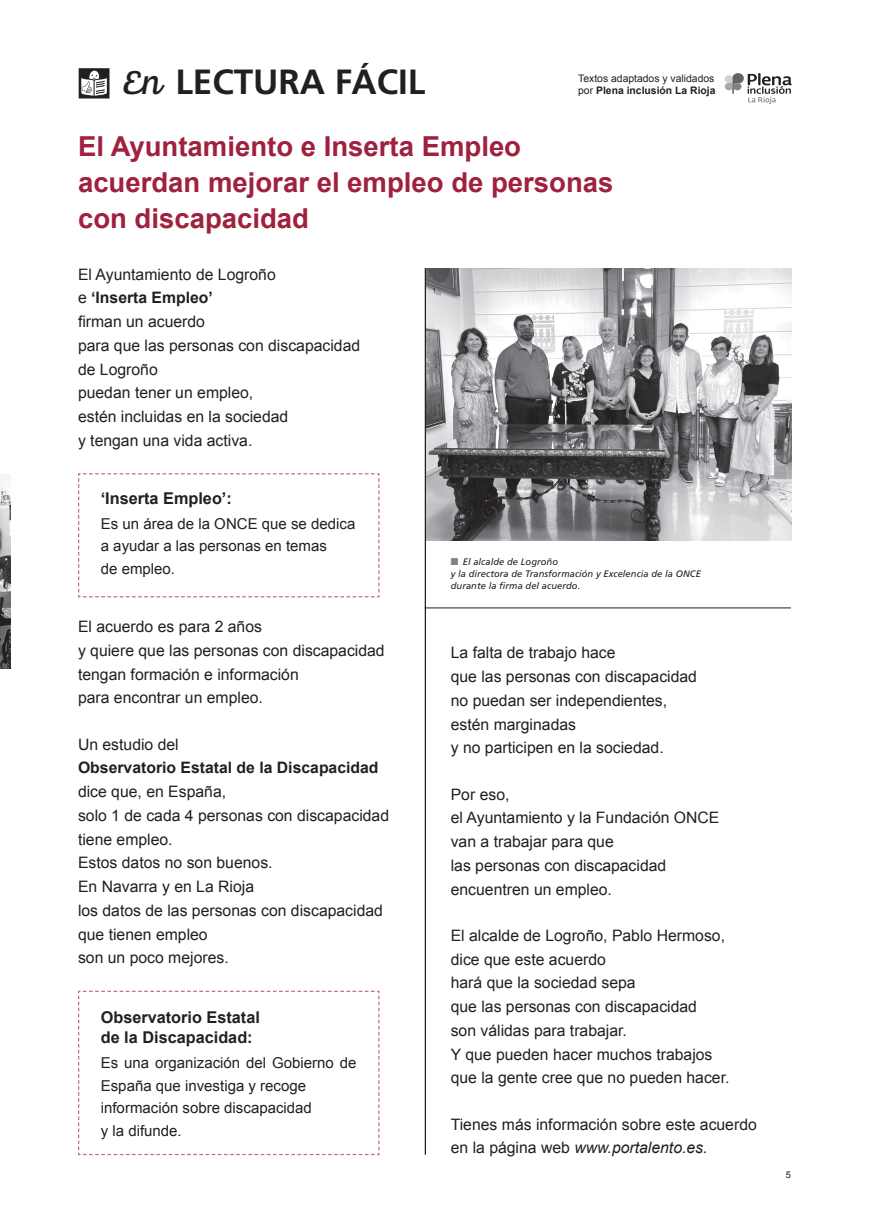
<style>
.page{position:relative;width:869px;height:1226px;background:#fff}
.page>*{position:absolute;margin:0;border:0;box-sizing:border-box;transform-origin:0 0}
.t1{font:700 35px "Frutiger LT Std";color:#231f20}
.t2{font:700 27.5px/36.2px "Arial";color:#a0213d}
.t3{font:700 16.25px/20px "Arial";color:#231f20}
.t4{font:15.75px/23.8px "Arial";color:#231f20}
.t5{font:700 15.75px "Arial";color:#231f20}
.t6{font:15px/22.5px "Arial";color:#231f20}
.t7{font:10.38px/12px "Arial";color:#231f20}
.t8{font:italic 9.38px/12.1px "Frutiger LT Std";letter-spacing:.005em;color:#231f20}
.t9{font:9.38px "Arial";color:#231f20}
.s1{font-family:"Alianza Script 500";font-weight:400}
.s2{font-weight:700}
.s3{color:#808285}
.s4{font-style:italic}
</style>
<div class="page">
<svg style="left:79px;top:68px;width:30px;height:31px"></svg>
<svg style="left:724px;top:73px;width:67px;height:31px"></svg>
<img style="left:0;top:474px;width:11px;height:194px">
<img style="left:426px;top:268px;width:364px;height:273px">
<svg style="left:78px;top:473px;width:302px;height:125px"></svg>
<svg style="left:78px;top:990px;width:302px;height:166px"></svg>
<hr style="left:424px;top:268px;width:2px;height:887px;background:#231f20">
<hr style="left:424px;top:608px;width:366px;height:1px;background:#231f20">
<h1 class="t1" style="left:124px;top:61px;width:303px"><span class="s1">En</span> LECTURA FÁCIL</h1>
<p class="t7" style="left:578px;top:72px;width:139px">Textos adaptados y validados por <span class="s2">Plena inclusión La Rioja</span></p>
<h2 class="t2" style="left:78px;top:129px;width:536px">El Ayuntamiento e Inserta Empleo acuerdan mejorar el empleo de personas con discapacidad</h2>
<p class="t4" style="left:78px;top:262px;width:283px">El Ayuntamiento de Logroño<br>e <span class="s2">‘Inserta Empleo’<br></span>firman un acuerdo<br>para que las personas con discapacidad de Logroño<br>puedan tener un empleo,<br>estén incluidas en la sociedad<br>y tengan una vida activa.</p>
<p class="t3" style="left:101px;top:489px;width:132px">‘Inserta Empleo’:</p>
<p class="t6" style="left:101px;top:513px;width:256px">Es un área de la ONCE que se dedica a ayudar a las personas en temas<br>de empleo.</p>
<p class="t4" style="left:78px;top:615px;width:308px">El acuerdo es para 2 años<br>y quiere que las personas con discapacidad tengan formación e información<br>para encontrar un empleo.</p>
<p class="t4" style="left:78px;top:732px;width:102px">Un estudio del</p>
<p class="t5" style="left:78px;top:757px;width:302px">Observatorio Estatal de la Discapacidad</p>
<p class="t4" style="left:78px;top:780px;width:312px">dice que, en España,<br>solo 1 de cada 4 personas con discapacidad tiene empleo.<br>Estos datos no son buenos.<br>En Navarra y en La Rioja<br>los datos de las personas con discapacidad que tienen empleo<br>son un poco mejores.</p>
<p class="t3" style="left:101px;top:1008px;width:160px">Observatorio Estatal de la Discapacidad:</p>
<p class="t6" style="left:101px;top:1052px;width:257px">Es una organización del Gobierno de<br>España que investiga y recoge información sobre discapacidad<br>y la difunde.</p>
<p class="t8" style="left:450px;top:555px;width:251px"><span class="s3">■</span> El alcalde de Logroño<br>y la directora de Transformación y Excelencia de la ONCE durante la firma del acuerdo.</p>
<p class="t4" style="left:450px;top:641px;width:247px">La falta de trabajo hace<br>que las personas con discapacidad no puedan ser independientes, estén marginadas<br>y no participen en la sociedad.</p>
<p class="t4" style="left:450px;top:782px;width:270px">Por eso,<br>el Ayuntamiento y la Fundación ONCE van a trabajar para que<br>las personas con discapacidad encuentren un empleo.</p>
<p class="t4" style="left:450px;top:924px;width:280px">El alcalde de Logroño, Pablo Hermoso, dice que este acuerdo<br>hará que la sociedad sepa<br>que las personas con discapacidad<br>son válidas para trabajar.<br>Y que pueden hacer muchos trabajos que la gente cree que no pueden hacer.</p>
<p class="t4" style="left:450px;top:1112px;width:307px">Tienes más información sobre este acuerdo en la página web <span class="s4">www.portalento.es.</span></p>
<p class="t9" style="left:785px;top:1168px;width:7px">5</p>
</div>
